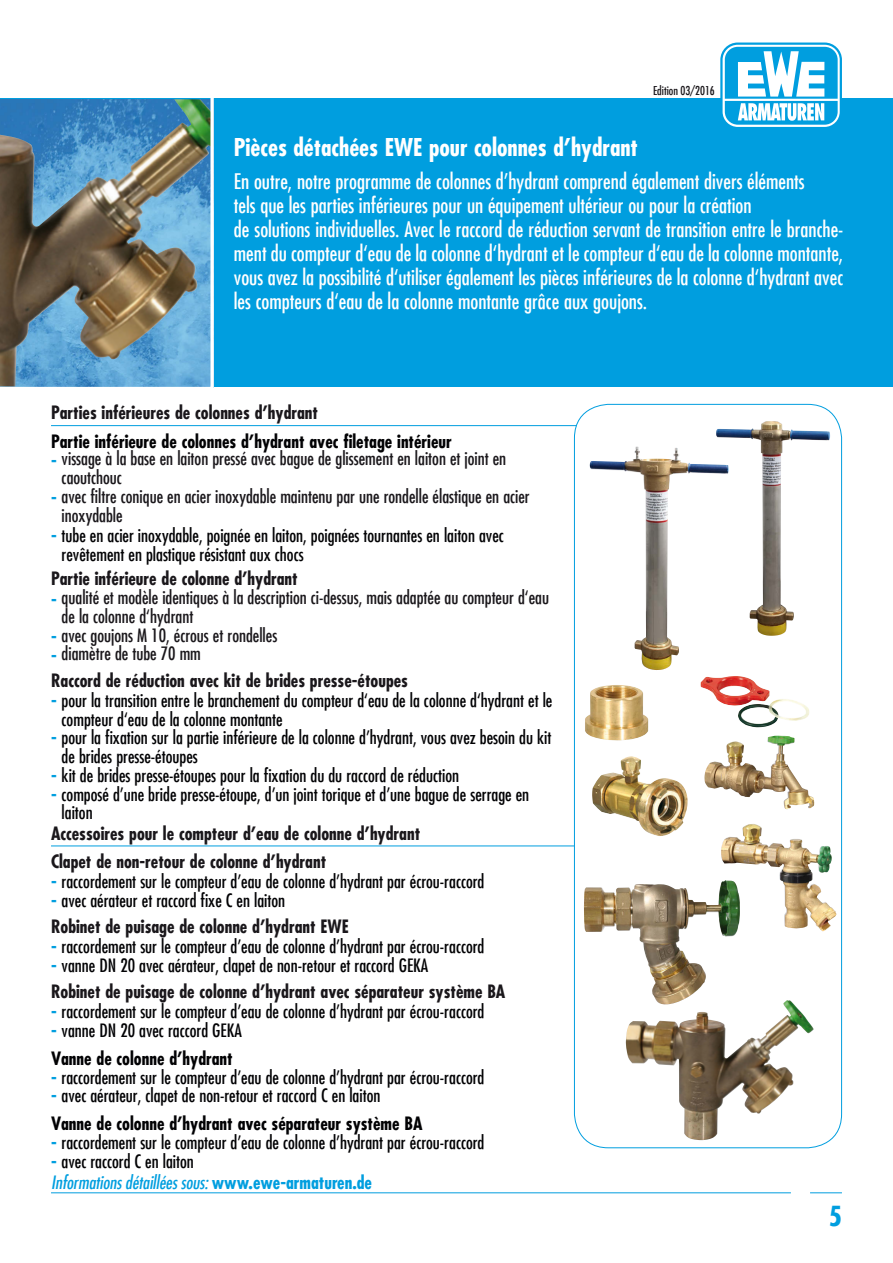
<style>
.page{position:relative;width:893px;height:1263px;background:#fff}
.page>*{position:absolute;margin:0;border:0;box-sizing:border-box;transform-origin:0 0}
.t1{font:700 condensed 27px "Futura Com";color:#009edf}
.t2{font:700 condensed 24px "Futura Com";color:#fff}
.t3{font:500 condensed 21px/24px "Futura Com";color:#fff}
.t4{font:500 condensed 18px/18.8px "Futura Com";color:#020204}
.t5{font:700 condensed 18px/26.2px "Futura Com";color:#1a171b}
.t6{font:500 condensed 18px/18.8px "Futura Com";color:#1a171b}
.t7{font:700 condensed 18px "Futura Com";color:#020204}
.t8{font:italic 500 condensed 18px "Futura Com";color:#009edf}
.t9{font:500 condensed 12px "Futura Com";color:#1a171b}
.s1{font-weight:700;color:#009edf}
.s2{color:#009edf}
.s3{font-weight:500}
.s4{font-weight:500;color:#020204}
.s5{font-weight:700}
.s6{font-weight:700;font-style:normal}
</style>
<div class="page">
<div style="left:0;top:99px;width:893px;height:288px;background:#009edf"></div>
<hr style="left:51px;top:1192px;width:740px;height:1px;background:#009edf">
<hr style="left:810px;top:1192px;width:32px;height:1px;background:#009edf">
<svg style="left:720px;top:43px;width:122px;height:86px"></svg>
<svg style="left:723px;top:45px;width:117px;height:82px"></svg>
<svg style="left:725px;top:47px;width:113px;height:78px"></svg>
<hr style="left:51px;top:425px;width:526px;height:1px;background:#009edf">
<hr style="left:51px;top:845px;width:523px;height:1px;background:#009edf">
<img style="left:0;top:98px;width:214px;height:290px">
<img style="left:626px;top:1000px;width:168px;height:140px">
<img style="left:701px;top:676px;width:108px;height:52px">
<img style="left:592px;top:756px;width:96px;height:80px">
<img style="left:704px;top:736px;width:110px;height:73px">
<img style="left:584px;top:884px;width:156px;height:120px">
<img style="left:585px;top:685px;width:63px;height:55px">
<img style="left:721px;top:824px;width:115px;height:107px">
<img style="left:590px;top:447px;width:126px;height:223px">
<img style="left:716px;top:421px;width:114px;height:215px">
<p class="t9" style="left:653px;top:82px;width:63px">Edition 03/2016</p>
<h2 class="t2" style="left:234px;top:131px;width:406px">Pièces détachées EWE pour colonnes d’hydrant</h2>
<p class="t3" style="left:234px;top:169px;width:611px">En outre, notre programme de colonnes d’hydrant comprend également divers éléments<br>tels que les parties inférieures pour un équipement ultérieur ou pour la création<br>de solutions individuelles. Avec le raccord de réduction servant de transition entre le branche&shy;ment du compteur d‘eau de la colonne d‘hydrant et le compteur d‘eau de la colonne montante, vous avez la possibilité d‘utiliser également les pièces inférieures de la colonne d‘hydrant avec les compteurs d‘eau de la colonne montante grâce aux goujons.</p>
<p class="t5" style="left:51px;top:399px;width:269px">Parties inférieures de colonnes d’hydrant</p>
<p class="t7" style="left:51px;top:429px;width:402px">Partie inférieure de colonnes d’hydrant avec filetage intérieur</p>
<p class="t6" style="left:62px;top:449px;width:446px;text-indent:-11px"><span class="s1">-</span> vissage à la base en laiton pressé avec bague de glissement en laiton et joint en caoutchouc</p>
<p class="t6" style="left:62px;top:486px;width:470px;text-indent:-11px"><span class="s1">-</span> avec filtre conique en acier inoxydable maintenu par une rondelle élastique en acier inoxydable</p>
<p class="t4" style="left:62px;top:525px;width:444px;text-indent:-11px"><span class="s1">-</span> tube en acier inoxydable, poignée en laiton, poignées tournantes en laiton avec revêtement en plastique résistant aux chocs</p>
<p class="t5" style="left:51px;top:566px;width:248px">Partie inférieure de colonne d’hydrant</p>
<p class="t6" style="left:62px;top:588px;width:489px;text-indent:-11px"><span class="s1">-</span> qualité et modèle identiques à la description ci-dessus, mais adaptée au compteur d‘eau de la colonne d‘hydrant</p>
<p class="t6" style="left:51px;top:625px;width:228px"><span class="s1">-</span> avec goujons M 10, écrous et rondelles</p>
<p class="t5" style="left:51px;top:641px;width:359px"><span class="s2">-</span> <span class="s3">diamètre de tube 70 mm<br></span>Raccord de réduction avec kit de brides presse-étoupes</p>
<p class="t4" style="left:62px;top:690px;width:492px;text-indent:-11px"><span class="s1">-</span> pour la transition entre le branchement du compteur d‘eau de la colonne d‘hydrant et le compteur d‘eau de la colonne montante</p>
<p class="t4" style="left:62px;top:728px;width:491px;text-indent:-11px"><span class="s1">-</span> pour la fixation sur la partie inférieure de la colonne d’hydrant, vous avez besoin du kit de brides presse-étoupes</p>
<p class="t4" style="left:51px;top:765px;width:410px"><span class="s1">-</span> kit de brides presse-étoupes pour la fixation du du raccord de réduction</p>
<p class="t4" style="left:62px;top:784px;width:469px;text-indent:-11px"><span class="s1">-</span> composé d’une bride presse-étoupe, d’un joint torique et d’une bague de serrage en laiton</p>
<p class="t5" style="left:51px;top:819px;width:371px;line-height:27.8px">Accessoires pour le compteur d’eau de colonne d’hydrant<br>Clapet de non-retour de colonne d’hydrant</p>
<p class="t4" style="left:51px;top:871px;width:435px"><span class="s1">-</span> raccordement sur le compteur d’eau de colonne d’hydrant par écrou-raccord</p>
<p class="t5" style="left:51px;top:887px;width:299px"><span class="s2">-</span> <span class="s4">avec aérateur et raccord fixe C en laiton<br></span>Robinet de puisage de colonne d’hydrant EWE</p>
<p class="t4" style="left:51px;top:937px;width:435px"><span class="s1">-</span> raccordement sur le compteur d’eau de colonne d’hydrant par écrou-raccord</p>
<p class="t5" style="left:51px;top:952px;width:456px"><span class="s2">-</span> <span class="s4">vanne DN 20 avec aérateur, clapet de non-retour et raccord GEKA<br></span>Robinet de puisage de colonne d’hydrant avec séparateur système BA</p>
<p class="t4" style="left:51px;top:1002px;width:435px"><span class="s1">-</span> raccordement sur le compteur d’eau de colonne d’hydrant par écrou-raccord</p>
<p class="t4" style="left:51px;top:1016px;width:192px;line-height:27.8px"><span class="s1">-</span> vanne DN 20 avec raccord GEKA<br><span class="s5">Vanne de colonne d’hydrant</span></p>
<p class="t4" style="left:51px;top:1067px;width:435px"><span class="s1">-</span> raccordement sur le compteur d’eau de colonne d’hydrant par écrou-raccord</p>
<p class="t4" style="left:51px;top:1081px;width:373px;line-height:27.8px"><span class="s1">-</span> avec aérateur, clapet de non-retour et raccord C en laiton<br><span class="s5">Vanne de colonne d’hydrant avec séparateur système BA</span></p>
<p class="t4" style="left:51px;top:1132px;width:435px"><span class="s1">-</span> raccordement sur le compteur d’eau de colonne d’hydrant par écrou-raccord</p>
<p class="t4" style="left:51px;top:1151px;width:144px"><span class="s1">-</span> avec raccord C en laiton</p>
<p class="t8" style="left:51px;top:1169px;width:323px">Informations détaillées sous: <span class="s6">www.ewe-armaturen.de</span></p>
<h1 class="t1" style="left:829px;top:1198px;width:15px">5</h1>
</div>
